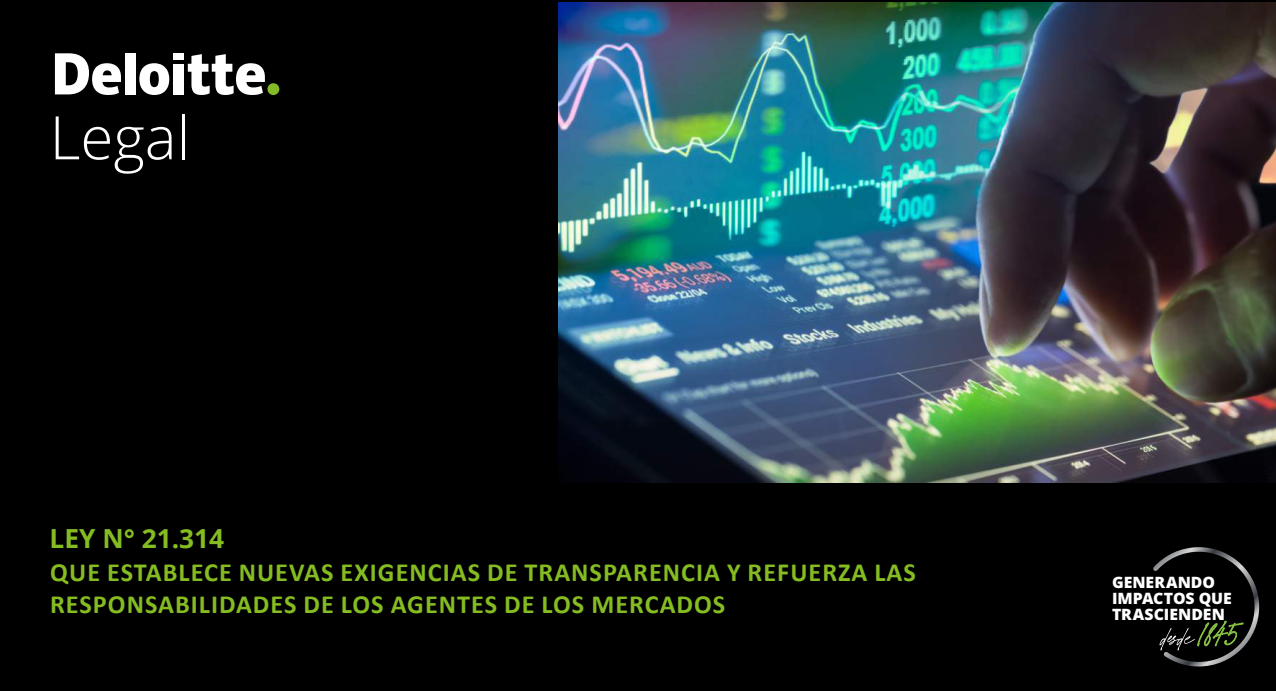
<style>
.page{position:relative;width:1276px;height:691px;background:#000}
.page>*{position:absolute;margin:0;border:0;box-sizing:border-box;transform-origin:0 0}
.Textos_basicos{font:300 60px "Open Sans";color:#fff}
.t1{font:700 26.25px/32.5px "Calibri";letter-spacing:.04em;color:#85bc22}
.t2{font:700 26.25px "Open Sans";color:#85bc22}
.t3{font:800 15.62px/16.1px "Open Sans";letter-spacing:-.005em;color:#fff}
</style>
<div class="page">
<div style="left:267px;top:83px;width:12px;height:12px;background:#82bb27;border-radius:50%"></div>
<div style="left:125px;top:53px;width:10px;height:41px;background:#fff"></div>
<svg style="left:139px;top:63px;width:30px;height:32px"></svg>
<div style="left:173px;top:64px;width:11px;height:30px;background:#fff"></div>
<div style="left:173px;top:53px;width:11px;height:7px;background:#fff"></div>
<svg style="left:188px;top:54px;width:77px;height:41px"></svg>
<svg style="left:55px;top:53px;width:66px;height:42px"></svg>
<img style="left:558px;top:3px;width:718px;height:479px">
<svg style="left:1153px;top:547px;width:106px;height:119px"></svg>
<p class="Textos_basicos" style="left:50px;top:96px;width:142px">Legal</p>
<p class="t2" style="left:50px;top:520px;width:176px">LEY N° 21.314</p>
<p class="t1" style="left:50px;top:555px;width:867px">QUE ESTABLECE NUEVAS EXIGENCIAS DE TRANSPARENCIA Y REFUERZA LAS<br>RESPONSABILIDADES DE LOS AGENTES DE LOS MERCADOS</p>
<p class="t3" style="left:1112px;top:573px;width:121px">GENERANDO<br>IMPACTOS QUE<br>TRASCIENDEN</p>
</div>
